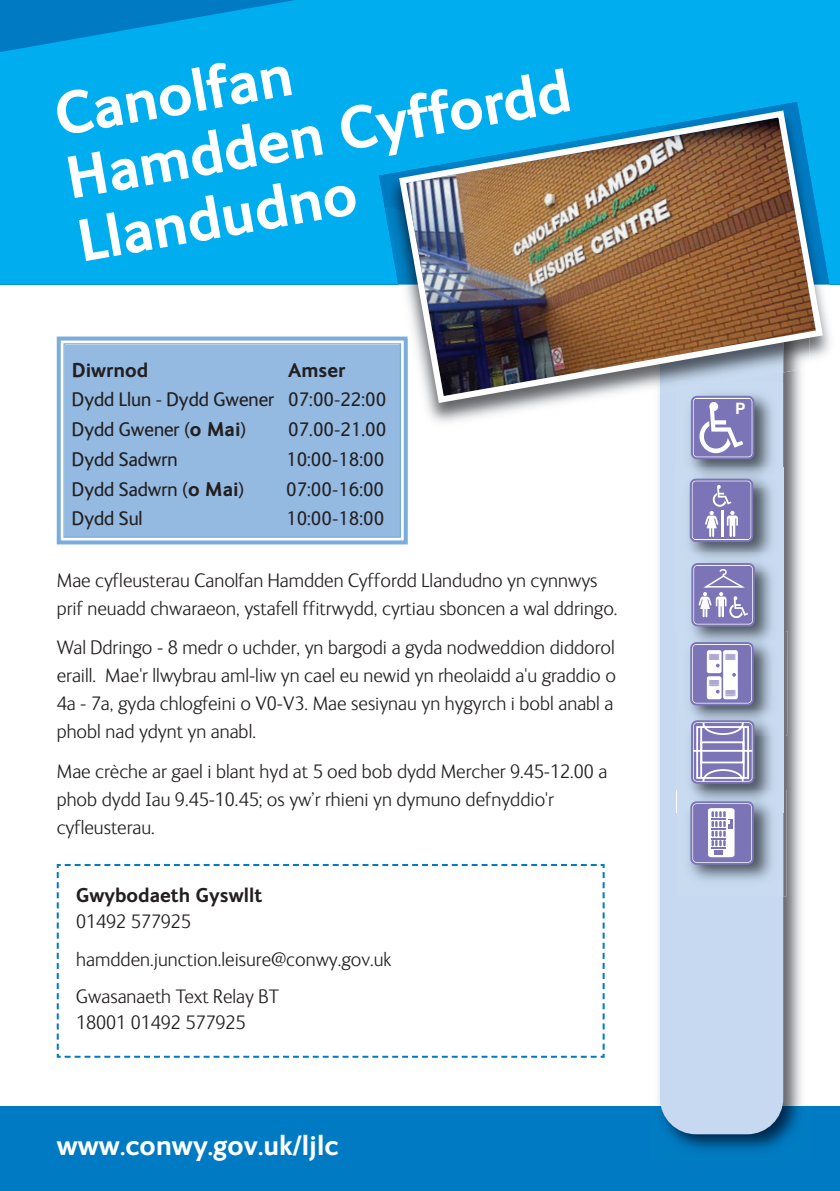
<style>
.page{position:relative;width:840px;height:1191px;background:#fff}
.page>*{position:absolute;margin:0;border:0;box-sizing:border-box;transform-origin:0 0}
.t1{font:700 60px/64px "FS Ingrid";color:#fff}
.t2{font:700 28px "FS Ingrid";color:#fff}
.t3{font:300 20px/28px "FS Ingrid";color:#231f20}
.t4{font:20px/30px "FS Ingrid";color:#231f20}
.t5{font:700 20px "FS Ingrid";color:#231f20}
.t6{font:700 15.8px "Helvetica";color:#fff}
.s1{font-weight:700}
</style>
<div class="page">
<div style="left:0;top:1106px;width:839px;height:85px;background:#007bc3"></div>
<svg style="left:56px;top:864px;width:549px;height:194px"></svg>
<div style="left:0;top:0;width:839px;height:284px;background:#00aeef"></div>
<div style="left:65px;top:344px;width:334px;height:192px;background:#94bae2"></div>
<div style="left:57px;top:336px;width:350px;height:208px;border:4px solid #7aacdc"></div>
<div style="left:63px;top:343px;width:338px;height:195px;border:1px solid #7aacdc"></div>
<img style="left:658px;top:406px;width:144px;height:744px">
<div style="left:659px;top:239px;width:123px;height:895px;background:#c6d9f0;border-radius:36px"></div>
<img style="left:689px;top:406px;width:96px;height:250px">
<div style="left:690px;top:396px;width:64px;height:63px;border:2px solid #7b75b7;border-radius:5px"></div>
<svg style="left:693px;top:406px;width:58px;height:50px;background:#9692c6"></svg>
<svg style="left:689px;top:478px;width:63px;height:64px"></svg>
<div style="left:690px;top:479px;width:61px;height:62px;border:1px solid #7b75b7;border-radius:5px"></div>
<svg style="left:692px;top:481px;width:58px;height:58px;background:#918cc3"></svg>
<div style="left:691px;top:563px;width:63px;height:63px;border:2px solid #7b75b7;border-radius:5px"></div>
<svg style="left:693px;top:566px;width:58px;height:58px;background:#928ec4"></svg>
<img style="left:782px;top:631px;width:4px;height:265px">
<img style="left:690px;top:656px;width:81px;height:54px">
<div style="left:690px;top:642px;width:63px;height:63px;border:2px solid #7b75b7;border-radius:5px"></div>
<svg style="left:692px;top:645px;width:58px;height:58px;background:#aca8d1"></svg>
<img style="left:690px;top:735px;width:82px;height:55px">
<img style="left:692px;top:710px;width:93px;height:25px">
<svg style="left:690px;top:720px;width:63px;height:63px;background:#9d99c9"></svg>
<div style="left:700px;top:741px;width:43px;height:22px;border:2px solid #fff"></div>
<hr style="left:699px;top:727px;width:2px;height:51px;background:#fff">
<hr style="left:742px;top:727px;width:2px;height:50px;background:#fff">
<img style="left:676px;top:812px;width:96px;height:68px">
<img style="left:693px;top:790px;width:92px;height:22px">
<svg style="left:676px;top:790px;width:1px;height:22px"></svg>
<div style="left:690px;top:801px;width:63px;height:63px;border:2px solid #7b75b7;border-radius:5px"></div>
<svg style="left:692px;top:804px;width:58px;height:58px;background:#9e9aca"></svg>
<img style="left:825px;top:284px;width:14px;height:69px">
<img style="left:399px;top:406px;width:140px;height:29px">
<img style="left:379px;top:102px;width:449px;height:182px">
<img style="left:395px;top:107px;width:430px;height:299px">
<h1 class="t1" style="left:51px;top:90px;width:512px;rotate:-10deg">Canolfan<br>Hamdden Cyffordd<br>Llandudno</h1>
<p class="t5" style="left:72px;top:363px;width:78px">Diwrnod</p>
<p class="t5" style="left:288px;top:363px;width:59px">Amser</p>
<p class="t4" style="left:72px;top:386px;width:315px">Dydd Llun - Dydd Gwener 07:00-22:00<br>Dydd Gwener (<span class="s1">o Mai</span>)</p>
<p class="t4" style="left:288px;top:416px;width:99px">07.00-21.00</p>
<p class="t4" style="left:72px;top:446px;width:107px">Dydd Sadwrn</p>
<p class="t4" style="left:286px;top:446px;width:99px">10:00-18:00</p>
<p class="t4" style="left:72px;top:476px;width:174px">Dydd Sadwrn (<span class="s1">o Mai</span>)</p>
<p class="t4" style="left:286px;top:476px;width:99px">07:00-16:00</p>
<p class="t4" style="left:72px;top:505px;width:72px">Dydd Sul</p>
<p class="t4" style="left:286px;top:505px;width:99px">10:00-18:00</p>
<p class="t3" style="left:57px;top:568px;width:562px">Mae cyfleusterau Canolfan Hamdden Cyffordd Llandudno yn cynnwys prif neuadd chwaraeon, ystafell ffitrwydd, cyrtiau sboncen a wal ddringo.</p>
<p class="t3" style="left:57px;top:635px;width:560px">Wal Ddringo - 8 medr o uchder, yn bargodi a gyda nodweddion diddorol eraill. Mae'r llwybrau aml-liw yn cael eu newid yn rheolaidd a'u graddio o 4a - 7a, gyda chlogfeini o V0-V3. Mae sesiynau yn hygyrch i bobl anabl a phobl nad ydynt yn anabl.</p>
<p class="t3" style="left:57px;top:759px;width:551px">Mae crèche ar gael i blant hyd at 5 oed bob dydd Mercher 9.45-12.00 a phob dydd Iau 9.45-10.45; os yw’r rhieni yn dymuno defnyddio'r cyfleusterau.</p>
<p class="t5" style="left:76px;top:888px;width:187px">Gwybodaeth Gyswllt</p>
<p class="t3" style="left:76px;top:905px;width:316px;line-height:37.4px">01492 577925 hamdden.junction.leisure@conwy.gov.uk<br>Gwasanaeth Text Relay BT</p>
<p class="t3" style="left:76px;top:1010px;width:171px">18001 01492 577925</p>
<h2 class="t2" style="left:57px;top:1135px;width:283px">www.conwy.gov.uk/ljlc</h2>
<p class="t6" style="left:734px;top:396px;width:12px">P</p>
</div>
